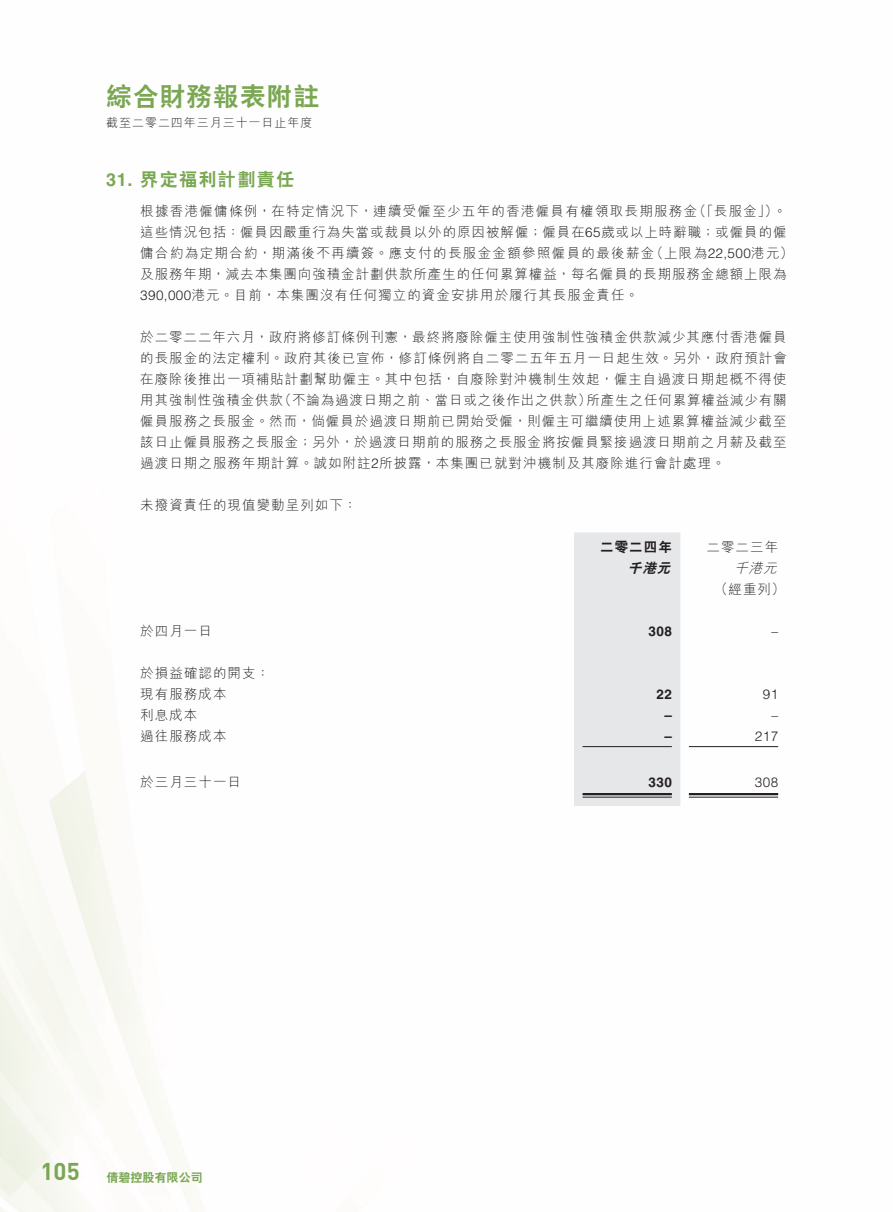
<style>
.page{position:relative;width:893px;height:1212px;background:#fff}
.page>*{position:absolute;margin:0;border:0;box-sizing:border-box;transform-origin:0 0}
.t1{font:800 25.5px "C Hei 2 HK";letter-spacing:.05em;color:#7aa752}
.t2{font:700 24px "DIN Pro";color:#7aa752}
.t3{font:800 18px "C Hei 2 HK";letter-spacing:.08em;color:#7aa752}
.t4{font:300 13.5px/21px "M Hei HK";letter-spacing:.07em;color:#231f20}
.t5{font:300 13.5px "M Hei HK";letter-spacing:.095em;color:#231f20}
.t6{font:300 13.5px "Helvetica LT Std";letter-spacing:.03em;color:#231f20}
.t7{font:700 13.5px "Helvetica LT Std";letter-spacing:.03em;color:#231f20}
.t8{font:800 13.5px "C Hei 2 HK";letter-spacing:.08em;color:#231f20}
.t9{font:italic 300 13.5px "M Hei HK";color:#231f20}
.t10{font:italic 800 13.5px "C Hei 2 HK";color:#231f20}
.t11{font:300 12px "M Hei HK";letter-spacing:.08em;color:#231f20}
.t12{font:800 12px "C Hei 2 HK";letter-spacing:.005em;color:#7aa752}
.s1{font-family:"Helvetica LT Std";font-weight:700}
.s2{font-family:"Helvetica LT Std"}
</style>
<div class="page">
<div style="left:574px;top:532px;width:106px;height:274px;background:#e6e7e9"></div>
<hr style="left:583px;top:746px;width:89px;height:1px;background:#231f20">
<hr style="left:689px;top:746px;width:89px;height:1px;background:#231f20">
<hr style="left:583px;top:793px;width:89px;height:2px;background:#231f20">
<hr style="left:583px;top:797px;width:89px;height:1px;background:#231f20">
<hr style="left:689px;top:793px;width:89px;height:2px;background:#231f20">
<hr style="left:689px;top:797px;width:89px;height:1px;background:#231f20">
<h1 class="t1" style="left:106px;top:83px;width:214px">綜合財務報表附註</h1>
<p class="t11" style="left:106px;top:116px;width:208px">截至二零二四年三月三十一日止年度</p>
<h3 class="t3" style="left:106px;top:170px;width:189px"><span class="s1">31.</span> 界定福利計劃責任</h3>
<p class="t5" style="left:140px;top:204px;width:558px">根據香港僱傭條例，在特定情況下，連續受僱至少五年的香港僱員有權領取長期服務金</p>
<p class="t4" style="left:140px;top:221px;width:648px">這些情況包括：僱員因嚴重行為失當或裁員以外的原因被解僱；僱員在<span class="s2">65</span>歲或以上時辭職；或僱員的僱</p>
<p class="t4" style="left:650px;top:242px;width:145px">（上限為<span class="s2">22,500</span>港元(</p>
<p class="t4" style="left:693px;top:200px;width:87px">（「長服金 (「</p>
<p class="t4" style="left:773px;top:200px;width:15px">。</p>
<p class="t4" style="left:140px;top:242px;width:648px">傭合約為定期合約，期滿後不再續簽。應支付的長服金金額參照僱員的最後薪金<br>及服務年期，減去本集團向強積金計劃供款所產生的任何累算權益，每名僱員的長期服務金總額上限為<br><span class="s2">390,000</span>港元。目前，本集團沒有任何獨立的資金安排用於履行其長服金責任。</p>
<p class="t4" style="left:140px;top:326px;width:648px;text-align:right">於二零二二年六月，政府將修訂條例刊憲，最終將廢除僱主使用強制性強積金供款減少其應付香港僱員的長服金的法定權利。政府其後已宣佈，修訂條例將自二零二五年五月一日起生效。另外，政府預計會在廢除後推出一項補貼計劃幫助僱主。其中包括，自廢除對沖機制生效起，僱主自過渡日期起概不得使所產生之任何累算權益減少有關</p>
<p class="t4" style="left:278px;top:389px;width:314px">（不論為過渡日期之前、當日或之後作出之供款）</p>
<p class="t4" style="left:140px;top:389px;width:648px">用其強制性強積金供款<br>僱員服務之長服金。然而，倘僱員於過渡日期前已開始受僱，則僱主可繼續使用上述累算權益減少截至該日止僱員服務之長服金；另外，於過渡日期前的服務之長服金將按僱員緊接過渡日期前之月薪及截至過渡日期之服務年期計算。誠如附註<span class="s2">2</span>所披露，本集團已就對沖機制及其廢除進行會計處理。</p>
<p class="t4" style="left:140px;top:494px;width:218px">未撥資責任的現值變動呈列如下：</p>
<p class="t4" style="left:706px;top:536px;width:73px">二零二三年</p>
<p class="t8" style="left:600px;top:540px;width:73px">二零二四年</p>
<p class="t10" style="left:628px;top:561px;width:48px">千港元</p>
<p class="t9" style="left:734px;top:561px;width:48px">千港元</p>
<p class="t4" style="left:140px;top:620px;width:73px">於四月一日</p>
<p class="t4" style="left:140px;top:662px;width:131px">於損益確認的開支：</p>
<p class="t7" style="left:649px;top:623px;width:25px">308</p>
<p class="t4" style="left:715px;top:578px;width:72px">（經重列(</p>
<p class="t6" style="left:771px;top:622px;width:8px">–</p>
<p class="t4" style="left:140px;top:683px;width:88px">現有服務成本</p>
<p class="t7" style="left:656px;top:686px;width:17px">22</p>
<p class="t6" style="left:763px;top:685px;width:17px">91</p>
<p class="t4" style="left:140px;top:704px;width:59px">利息成本</p>
<p class="t7" style="left:664px;top:707px;width:9px">–</p>
<p class="t6" style="left:771px;top:706px;width:8px">–</p>
<p class="t4" style="left:140px;top:725px;width:88px">過往服務成本</p>
<p class="t7" style="left:664px;top:728px;width:9px">–</p>
<p class="t6" style="left:755px;top:727px;width:25px">217</p>
<p class="t4" style="left:140px;top:772px;width:102px">於三月三十一日</p>
<p class="t7" style="left:649px;top:774px;width:25px">330</p>
<p class="t6" style="left:755px;top:774px;width:25px">308</p>
<h2 class="t2" style="left:40px;top:1155px;width:41px">105</h2>
<p class="t12" style="left:106px;top:1171px;width:98px">倩碧控股有限公司</p>
</div>
